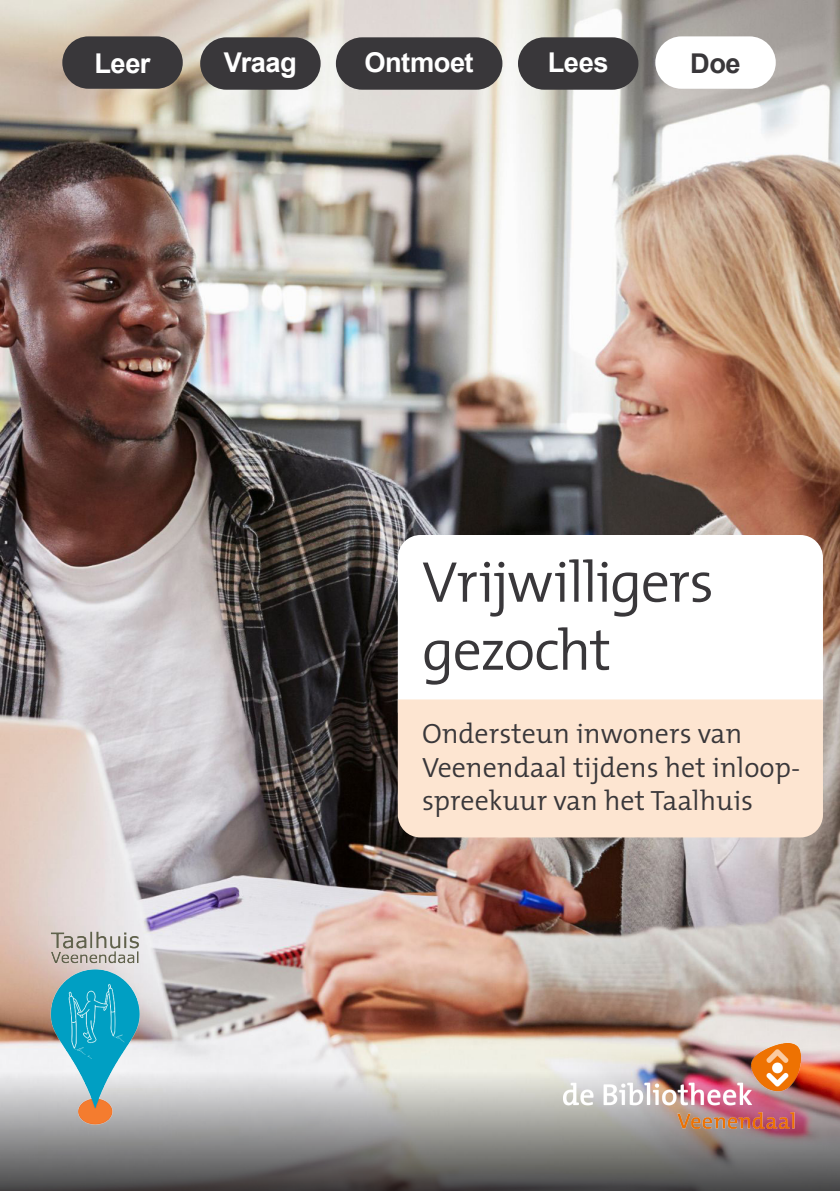
<style>
.page{position:relative;width:840px;height:1191px;background:#fff}
.page>*{position:absolute;margin:0;border:0;box-sizing:border-box;transform-origin:0 0}
.t1{font:300 58px/68px "The Mix";letter-spacing:-.03em;color:#39373a}
.t2{font:300 28px/33.6px "The Mix";color:#39373a}
.t3{font:700 27.2px "Arial";letter-spacing:-.02em;color:#fff}
.t4{font:700 27.2px "Arial";color:#39373a}
</style>
<div class="page">
<img style="left:0;top:0;width:839px;height:1071px">
<svg style="left:397px;top:535px;width:425px;height:164px"></svg>
<div style="left:397px;top:699px;width:425px;height:138px;background:#fde5d1"></div>
<svg style="left:0;top:1071px;width:839px;height:120px;background:#8e8a89"></svg>
<img style="left:563px;top:1043px;width:236px;height:89px">
<img style="left:46px;top:929px;width:96px;height:196px">
<div style="left:200px;top:37px;width:120px;height:53px;background:#39373a;border-radius:26px"></div>
<div style="left:336px;top:37px;width:166px;height:53px;background:#39373a;border-radius:26px"></div>
<div style="left:517px;top:37px;width:121px;height:53px;background:#39373a;border-radius:26px"></div>
<div style="left:655px;top:36px;width:120px;height:53px;background:#fff;border-radius:26px"></div>
<div style="left:62px;top:36px;width:121px;height:53px;background:#39373a;border-radius:26px"></div>
<p class="t3" style="left:94px;top:44px;width:58px">Leer</p>
<p class="t3" style="left:224px;top:43px;width:74px">Vraag</p>
<p class="t3" style="left:364px;top:43px;width:111px">Ontmoet</p>
<p class="t3" style="left:547px;top:43px;width:62px">Lees</p>
<p class="t4" style="left:689px;top:44px;width:52px">Doe</p>
<h1 class="t1" style="left:422px;top:546px;width:293px">Vrijwilligers gezocht</h1>
<p class="t2" style="left:422px;top:716px;width:379px">Ondersteun inwoners van<br>Veenendaal tijdens het inloop&shy;spreekuur van het Taalhuis</p>
</div>
